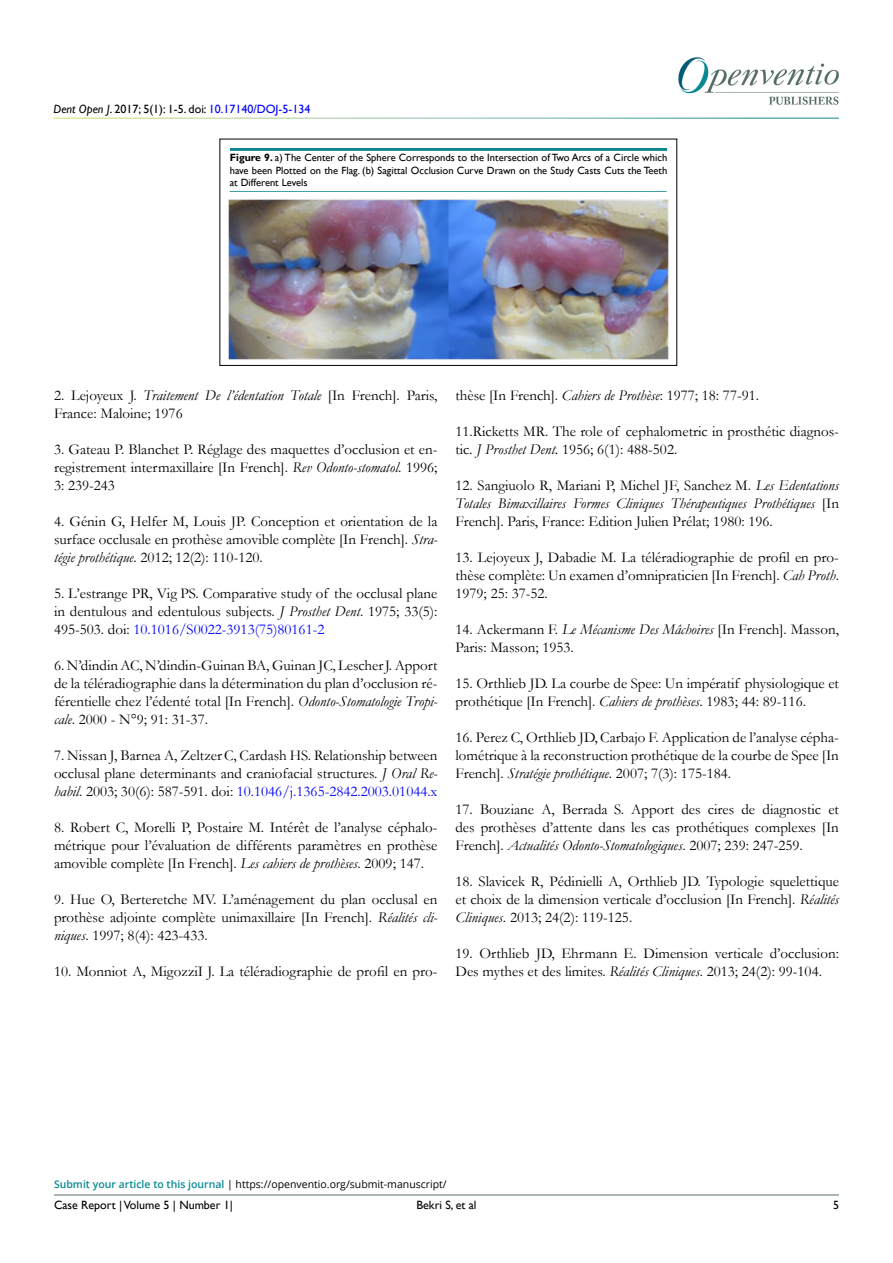
<style>
.page{position:relative;width:893px;height:1263px;background:#fff}
.page>*{position:absolute;margin:0;border:0;box-sizing:border-box;transform-origin:0 0}
.t1{font:15px/18px "Garamond";color:#000;text-align:justify}
.t2{font:12px "Gill Sans";color:#000}
.t3{font:10.5px/12.6px "Gill Sans";color:#000;text-align:justify}
.t4{font:10.5px "Open Sans";color:#000}
.s1{font-style:italic}
.s2{color:#0000fa}
.s3{font-weight:700}
.s4{font-weight:600;color:#0a8b93}
</style>
<div class="page">
<img style="left:678px;top:57px;width:161px;height:48px">
<hr style="left:54px;top:1194px;width:785px;height:1px;background:#597068">
<img style="left:228px;top:199px;width:441px;height:161px">
<div style="left:217px;top:135px;width:463px;height:16px;background:#f9f2f3;opacity:.75"></div>
<p class="t2" style="left:53px;top:102px;width:258px"><span class="s1">Dent Open J</span>. 2017; 5(1): 1-5. doi: <span class="s2">10.17140/DOJ-5-134</span></p>
<p class="t3" style="left:230px;top:152px;width:439px"><span class="s3">Figure 9.</span> a) The Center of the Sphere Corresponds to the Intersection of Two Arcs of a Circle which have been Plotted on the Flag. (b) Sagittal Occlusion Curve Drawn on the Study Casts Cuts the Teeth at Different Levels</p>
<p class="t1" style="left:54px;top:386px;width:385px">2. Lejoyeux J. <span class="s1">Traitement De l’édentation Totale</span> [In French]. Paris,<br>France: Maloine; 1976</p>
<p class="t1" style="left:54px;top:440px;width:385px">3. Gateau P. Blanchet P. Réglage des maquettes d’occlusion et en&shy;registrement intermaxillaire [In French]. <span class="s1">Rev Odonto-stomatol</span>. 1996; 3: 239-243</p>
<p class="t1" style="left:54px;top:512px;width:385px">4. Génin G, Helfer M, Louis JP. Conception et orientation de la surface occlusale en prothèse amovible complète [In French]. <span class="s1">Stra&shy;tégie prothétique</span>. 2012; 12(2): 110-120.</p>
<p class="t1" style="left:54px;top:584px;width:385px">5. L’estrange PR, Vig PS. Comparative study of the occlusal plane in dentulous and edentulous subjects. <span class="s1">J Prosthet Dent</span>. 1975; 33(5):<br>495-503. doi: <span class="s2">10.1016/S0022-3913(75)80161-2</span></p>
<p class="t1" style="left:54px;top:656px;width:385px">6. N’dindin AC, N’dindin-Guinan BA, Guinan JC, Lescher J. Apport de la téléradiographie dans la détermination du plan d’occlusion ré&shy;férentielle chez l’édenté total [In French]. <span class="s1">Odonto-Stomatologie Tropi&shy;cale</span>. 2000 - N°9; 91: 31-37.</p>
<p class="t1" style="left:54px;top:746px;width:385px">7. Nissan J, Barnea A, Zeltzer C, Cardash HS. Relationship between occlusal plane determinants and craniofacial structures. <span class="s1">J Oral Re&shy;habil</span>. 2003; 30(6): 587-591. doi: <span class="s2">10.1046/j.1365-2842.2003.01044.x</span></p>
<p class="t1" style="left:54px;top:818px;width:385px">8. Robert C, Morelli P, Postaire M. Intérêt de l’analyse céphalo&shy;métrique pour l’évaluation de différents paramètres en prothèse amovible complète [In French]. <span class="s1">Les cahiers de prothèses</span>. 2009; 147.</p>
<p class="t1" style="left:54px;top:890px;width:385px">9. Hue O, Berteretche MV. L’aménagement du plan occlusal en prothèse adjointe complète unimaxillaire [In French]. <span class="s1">Réalités cli&shy;niques</span>. 1997; 8(4): 423-433.</p>
<p class="t1" style="left:54px;top:962px;width:385px">10. Monniot A, MigozziI J. La téléradiographie de profil en pro-</p>
<p class="t1" style="left:455px;top:386px;width:305px">thèse [In French]. <span class="s1">Cahiers de Prothèse</span>: 1977; 18: 77-91.</p>
<p class="t1" style="left:455px;top:422px;width:385px">11.Ricketts MR. The role of cephalometric in prosthétic diagnos&shy;tic<span class="s1">. J Prosthet Dent.</span> 1956; 6(1): 488-502.</p>
<p class="t1" style="left:455px;top:476px;width:385px">12. Sangiuolo R, Mariani P, Michel JF, Sanchez M. <span class="s1">Les Edentations Totales Bimaxillaires Formes Cliniques Thérapeutiques Prothétiques</span> [In French]. Paris, France: Edition Julien Prélat; 1980: 196.</p>
<p class="t1" style="left:455px;top:548px;width:385px">13. Lejoyeux J, Dabadie M. La téléradiographie de profil en pro&shy;thèse complète: Un examen d’omnipraticien [In French]. <span class="s1">Cah Proth</span>.<br>1979; 25: 37-52.</p>
<p class="t1" style="left:455px;top:620px;width:385px">14. Ackermann F. <span class="s1">Le Mécanisme Des Mâchoires</span> [In French]. Masson,<br>Paris: Masson; 1953.</p>
<p class="t1" style="left:455px;top:674px;width:385px">15. Orthlieb JD. La courbe de Spee: Un impératif physiologique et prothétique [In French]. <span class="s1">Cahiers de prothèses</span>. 1983; 44: 89-116.</p>
<p class="t1" style="left:455px;top:728px;width:385px">16. Perez C, Orthlieb JD, Carbajo F. Application de l’analyse cépha&shy;lométrique à la reconstruction prothétique de la courbe de Spee [In French]. <span class="s1">Stratégie prothétique</span>. 2007; 7(3): 175-184.</p>
<p class="t1" style="left:455px;top:800px;width:385px">17. Bouziane A, Berrada S. Apport des cires de diagnostic et des prothèses d’attente dans les cas prothétiques complexes [In French]. <span class="s1">Actualités Odonto-Stomatologiques</span>. 2007; 239: 247-259.</p>
<p class="t1" style="left:455px;top:872px;width:385px">18. Slavicek R, Pédinielli A, Orthlieb JD. Typologie squelettique et choix de la dimension verticale d’occlusion [In French]. <span class="s1">Réalités Cliniques</span>. 2013; 24(2): 119-125.</p>
<p class="t1" style="left:455px;top:944px;width:385px">19. Orthlieb JD, Ehrmann E. Dimension verticale d’occlusion:<br>Des mythes et des limites. <span class="s1">Réalités Cliniques</span>. 2013; 24(2): 99-104.</p>
<p class="t4" style="left:54px;top:1177px;width:394px"><span class="s4">Submit your article to this journal</span> | https://openventio.org/submit-manuscript/</p>
<p class="t2" style="left:54px;top:1198px;width:180px">Case Report | Volume 5 | Number 1|</p>
<p class="t2" style="left:833px;top:1198px;width:7px">5</p>
<p class="t2" style="left:416px;top:1198px;width:62px">Bekri S, et al</p>
</div>
